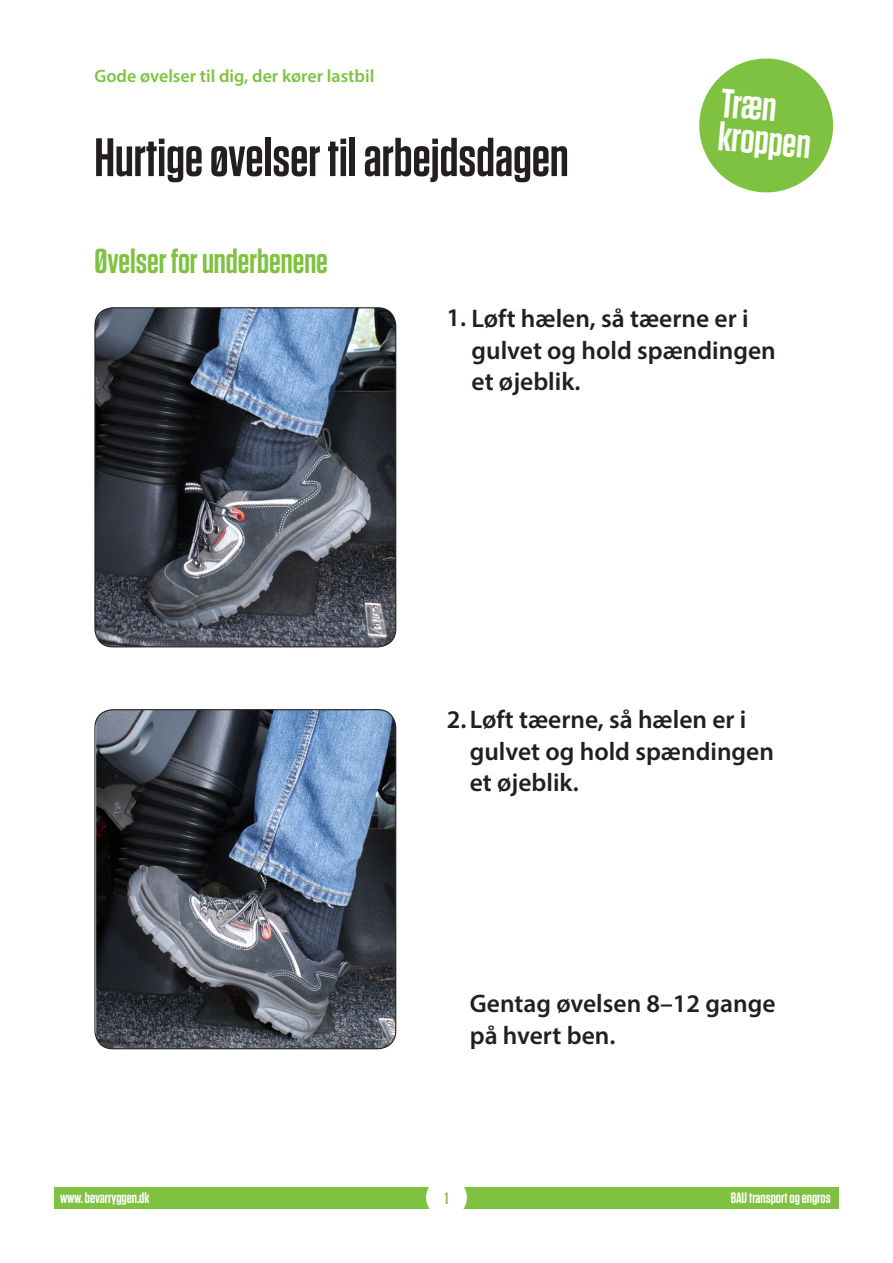
<style>
.page{position:relative;width:893px;height:1263px;background:#fff}
.page>*{position:absolute;margin:0;border:0;box-sizing:border-box;transform-origin:0 0}
.t1{font:600 54px "Tungsten";color:#231f20}
.t2{font:600 40.95px "Tungsten";color:#fff}
.t3{font:600 34.5px "Tungsten";color:#7fc241}
.t4{font:600 25.5px/31.5px "Myriad Pro";color:#231f20}
.t5{font:600 18px "Myriad Pro";color:#7fc241}
.t6{font:600 16.5px "Tungsten";color:#7fc241}
.t7{font:600 15px "Tungsten";color:#fff}
</style>
<div class="page">
<div style="left:54px;top:1188px;width:785px;height:21px;background:#7fc241"></div>
<div style="left:426px;top:1177px;width:41px;height:41px;background:#fff;border-radius:50%"></div>
<svg style="left:699px;top:58px;width:135px;height:135px"></svg>
<img style="left:95px;top:308px;width:301px;height:339px">
<div style="left:94px;top:307px;width:302px;height:340px;border:1px solid #231f20;border-radius:18px"></div>
<img style="left:96px;top:710px;width:300px;height:339px">
<div style="left:94px;top:709px;width:302px;height:340px;border:1px solid #231f20;border-radius:18px"></div>
<p class="t5" style="left:94px;top:64px;width:281px">Gode øvelser til dig, der kører lastbil</p>
<p class="t1" style="left:94px;top:129px;width:476px">Hurtige øvelser til arbejdsdagen</p>
<p class="t3" style="left:94px;top:242px;width:235px">Øvelser for underbenene</p>
<p class="t2" style="left:723px;top:81px;width:57px;rotate:5deg">Træn</p>
<p class="t2" style="left:720px;top:115px;width:94px;rotate:5deg">kroppen</p>
<p class="t4" style="left:472px;top:302px;width:306px;text-indent:-25px">1. Løft hælen, så tæerne er i gulvet og hold spændingen et øjeblik.</p>
<p class="t4" style="left:447px;top:703px;width:301px">2. Løft tæerne, så hælen er i</p>
<p class="t4" style="left:470px;top:735px;width:306px">gulvet og hold spændingen et øjeblik.</p>
<p class="t4" style="left:470px;top:987px;width:307px">Gentag øvelsen 8–12 gange på hvert ben.</p>
<p class="t7" style="left:60px;top:1190px;width:91px">www. bevarryggen.dk</p>
<p class="t6" style="left:445px;top:1189px;width:5px">1</p>
<p class="t7" style="left:731px;top:1190px;width:101px">BAU transport og engros</p>
</div>
